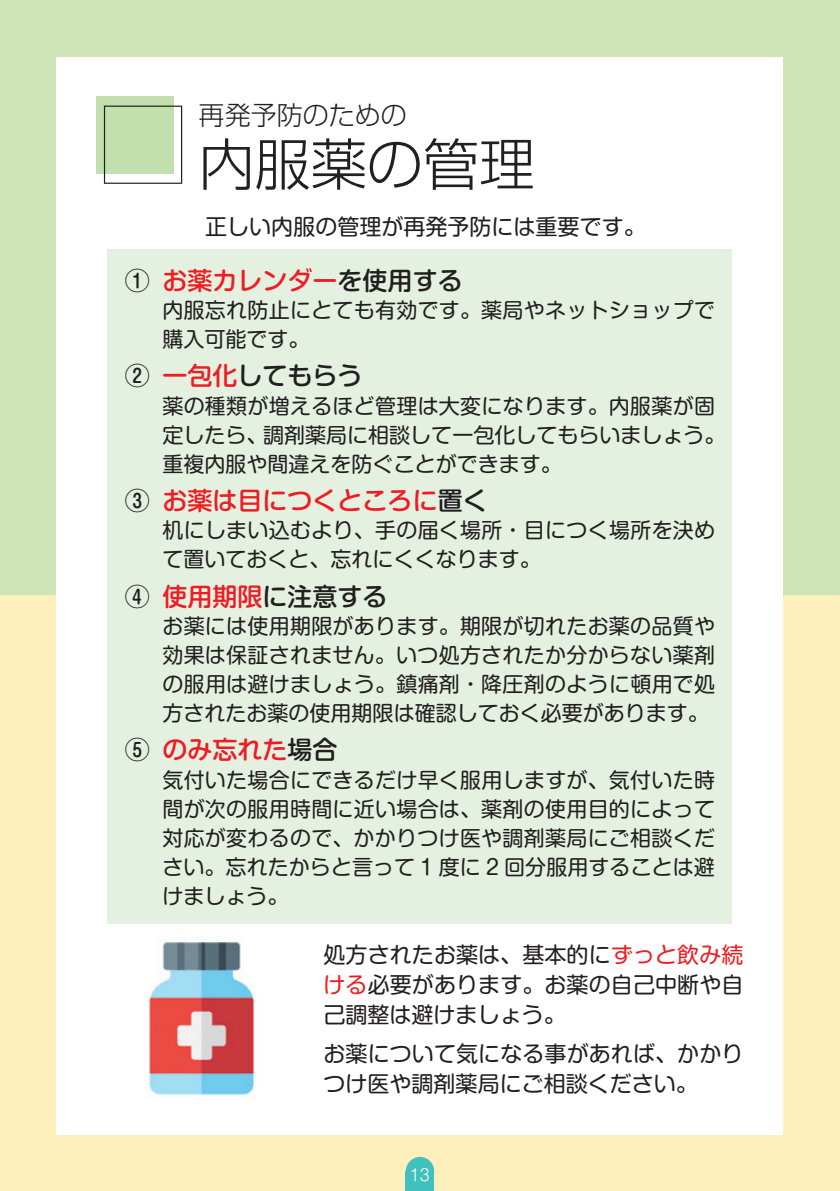
<style>
.page{position:relative;width:840px;height:1191px;background:#fff}
.page>*{position:absolute;margin:0;border:0;box-sizing:border-box;transform-origin:0 0}
.t1{font:300 56px "Shin Go Pr 6";color:#231f20}
.t2{font:300 26px "Shin Go Pr 6";color:#231f20}
.t3{font:500 25px "Shin M Go Pr 6";color:#ee1d23}
.t4{font:500 25px "Shin M Go Pr 6";color:#231f20}
.t5{font:22px/30px "Shin M Go Pr 6";letter-spacing:.005em;color:#231f20;text-align:justify}
.t6{font:21px/29px "Shin M Go Pr 6";letter-spacing:.005em;color:#231f20}
.t7{font:300 16px "Shin M Go Pr 6";color:#fff}
.s1{color:#231f20}
.s2{color:#ee1d23}
</style>
<div class="page">
<div style="left:0;top:0;width:839px;height:607px;background:#cee5b8"></div>
<div style="left:0;top:595px;width:839px;height:596px;background:#feefbc"></div>
<div style="left:57px;top:57px;width:725px;height:1077px;background:#fff"></div>
<div style="left:96px;top:96px;width:77px;height:77px;background:#c2dfae"></div>
<div style="left:104px;top:106px;width:78px;height:78px;border:1px solid #231f20"></div>
<div style="left:108px;top:249px;width:623px;height:675px;background:#e4f1e1"></div>
<img style="left:147px;top:940px;width:108px;height:155px">
<div style="left:405px;top:1157px;width:29px;height:28px;background:#42c0bd;border-radius:50%"></div>
<div style="left:405px;top:1171px;width:29px;height:20px;background:#42c0bd"></div>
<p class="t2" style="left:198px;top:94px;width:209px">再発予防のための</p>
<h1 class="t1" style="left:198px;top:118px;width:337px">内服薬の管理</h1>
<p class="t5" style="left:205px;top:210px;width:441px">正しい内服の管理が再発予防には重要です。</p>
<p class="t3" style="left:125px;top:260px;width:339px"><span class="s1">①</span> お薬カレンダー<span class="s1">を使用する</span></p>
<p class="t6" style="left:162px;top:294px;width:554px">内服忘れ防止にとても有効です。薬局やネットショップで購入可能です。</p>
<p class="t4" style="left:125px;top:355px;width:239px">② <span class="s2">一包化</span>してもらう</p>
<p class="t6" style="left:162px;top:390px;width:564px">薬の種類が増えるほど管理は大変になります。内服薬が固定したら、調剤薬局に相談して一包化してもらいましょう。重複内服や間違えを防ぐことができます。</p>
<p class="t3" style="left:125px;top:480px;width:364px"><span class="s1">③</span> お薬は目につくところに<span class="s1">置く</span></p>
<p class="t6" style="left:162px;top:515px;width:554px">机にしまい込むより、手の届く場所・目につく場所を決めて置いておくと、忘れにくくなります。</p>
<p class="t4" style="left:125px;top:576px;width:264px">④ <span class="s2">使用期限</span>に注意する</p>
<p class="t6" style="left:162px;top:610px;width:554px;text-align:justify">お薬には使用期限があります。期限が切れたお薬の品質や効果は保証されません。いつ処方されたか分からない薬剤の服用は避けましょう。鎮痛剤・降圧剤のように頓用で処方されたお薬の使用期限は確認しておく必要があります。</p>
<p class="t3" style="left:125px;top:729px;width:214px"><span class="s1">⑤</span> のみ忘れた<span class="s1">場合</span></p>
<p class="t6" style="left:162px;top:764px;width:554px;text-align:justify">気付いた場合にできるだけ早く服用しますが、気付いた時間が次の服用時間に近い場合は、薬剤の使用目的によって対応が変わるので、かかりつけ医や調剤薬局にご相談ください。忘れたからと言って 1 度に 2 回分服用することは避けましょう。</p>
<p class="t5" style="left:323px;top:939px;width:421px">処方されたお薬は、基本的に<span class="s2">ずっと飲み続ける</span>必要があります。お薬の自己中断や自己調整は避けましょう。</p>
<p class="t5" style="left:323px;top:1037px;width:421px">お薬について気になる事があれば、かかりつけ医や調剤薬局にご相談ください。</p>
<p class="t7" style="left:410px;top:1162px;width:21px">13</p>
</div>
